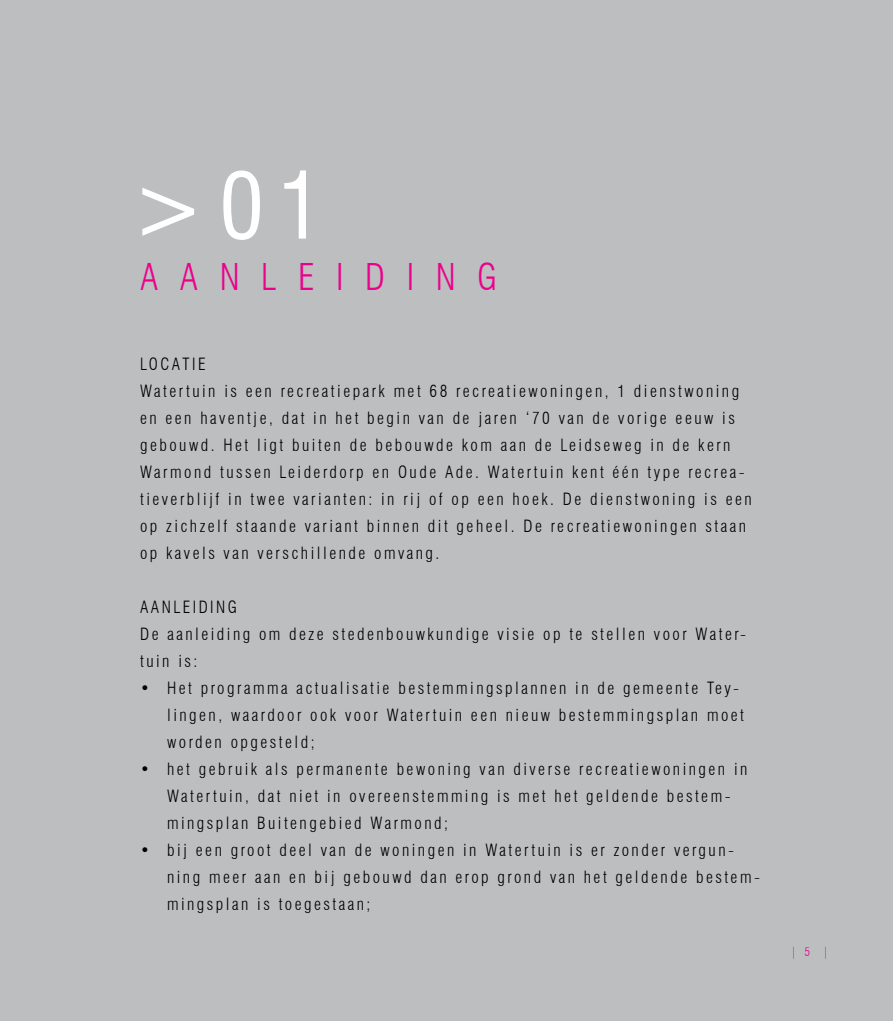
<style>
.page{position:relative;width:893px;height:1021px;background:#fff}
.page>*{position:absolute;margin:0;border:0;box-sizing:border-box;transform-origin:0 0}
.t1{font:condensed 90px "Swiss 721 BT";color:#fff}
.t2{font:300 condensed 36px "Swiss 721 BT";letter-spacing:.6em;color:#ec008c}
.t3{font:300 condensed 16.5px/27px "Swiss 721 BT";letter-spacing:.15em;color:#000}
.t4{font:300 condensed 12px "Swiss 721 BT";color:#ec008c}
</style>
<div class="page">
<div style="left:0;top:0;width:893px;height:1020px;background:#bcbec0"></div>
<h1 class="t1" style="left:131px;top:152px;width:193px">&gt;01</h1>
<h2 class="t2" style="left:140px;top:255px;width:359px">AANLEIDING</h2>
<p class="t3" style="left:140px;top:350px;width:613px">LOCATIE<br>Watertuin is een recreatiepark met 68 recreatiewoningen, 1 dienstwoning en een haventje, dat in het begin van de jaren ‘70 van de vorige eeuw is gebouwd. Het ligt buiten de bebouwde kom aan de Leidseweg in de kern Warmond tussen Leiderdorp en Oude Ade. Watertuin kent één type recrea&shy;tieverblijf in twee varianten: in rij of op een hoek. De dienstwoning is een op zichzelf staande variant binnen dit geheel. De recreatiewoningen staan op kavels van verschillende omvang.</p>
<p class="t3" style="left:140px;top:593px;width:607px">AANLEIDING<br>De aanleiding om deze stedenbouwkundige visie op te stellen voor Water&shy;tuin is:</p>
<p class="t3" style="left:167px;top:674px;width:578px;text-indent:-27px">• Het programma actualisatie bestemmingsplannen in de gemeente Tey&shy;lingen, waardoor ook voor Watertuin een nieuw bestemmingsplan moet worden opgesteld;</p>
<p class="t3" style="left:167px;top:755px;width:582px;text-indent:-27px">• het gebruik als permanente bewoning van diverse recreatiewoningen in<br>Watertuin, dat niet in overeenstemming is met het geldende bestem&shy;mingsplan Buitengebied Warmond;</p>
<p class="t3" style="left:167px;top:836px;width:594px;text-indent:-27px">• bij een groot deel van de woningen in Watertuin is er zonder vergun&shy;ning meer aan en bij gebouwd dan erop grond van het geldende bestem&shy;mingsplan is toegestaan;</p>
<p class="t4" style="left:791px;top:944px;width:40px">| 5 |</p>
</div>
